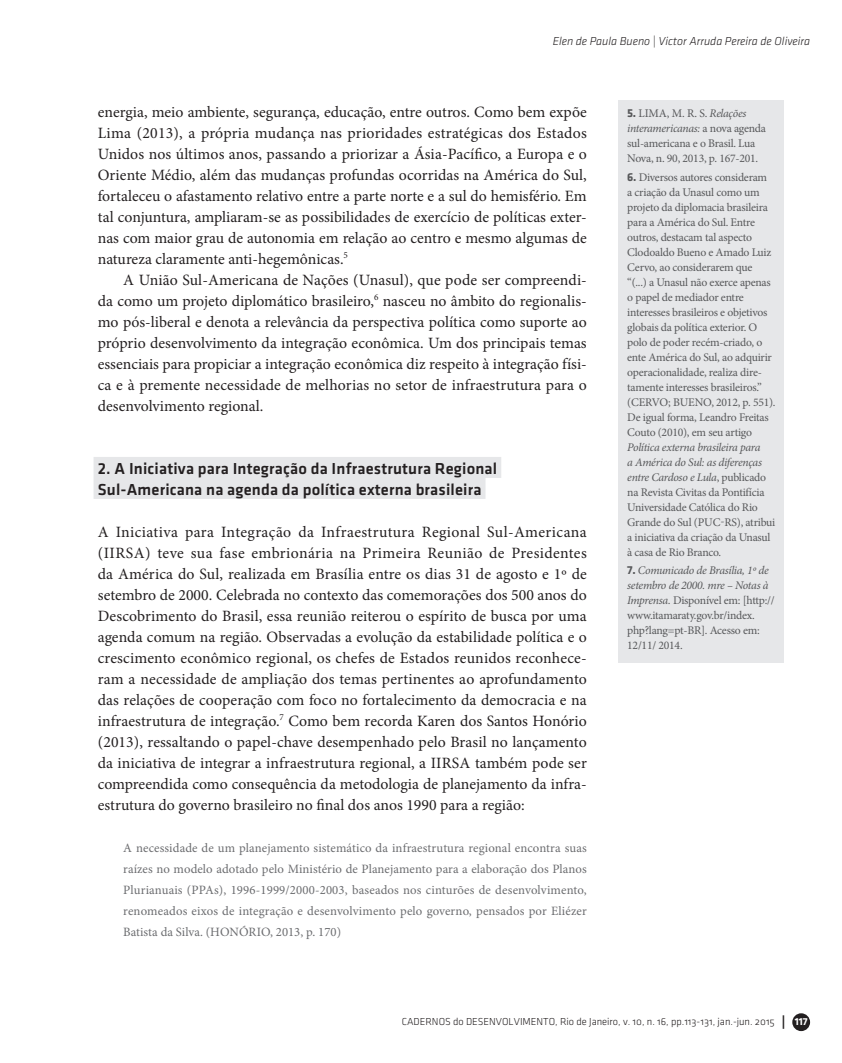
<style>
.page{position:relative;width:842px;height:1063px;background:#fff}
.page>*{position:absolute;margin:0;border:0;box-sizing:border-box;transform-origin:0 0}
.CD_Artigo_Titulo{font:500 16.5px "Klavika";letter-spacing:.01em;color:#231f20}
.CD_Artigo_texto_ind{font:15.75px/21px "Minion Pro";color:#231f20;text-align:justify}
.CD_Artigo_texto{font:15.75px/21px "Minion Pro";color:#231f20;text-align:justify}
.CD_Artigo_Citação{font:12.75px/21px "Minion Pro";letter-spacing:.005em;color:#6c6d70;text-align:justify}
.t1{font:italic 300 12px "Klavika";color:#231f20}
.CD_Artigo_Box{font:11.7px/15px "Minion Pro";letter-spacing:-.02em;color:#57585a}
.t2{font:10.5px "Klavika Light OSF";color:#231f20}
.s1{font-family:"Klavika";font-weight:700;font-size:12px}
.s2{font-style:italic}
.s3{font-family:"Klavika";font-weight:700;font-size:13.5px}
.s4{font-family:"Klavika";font-weight:700;color:#fff}
</style>
<div class="page">
<div style="left:792px;top:1013px;width:18px;height:18px;background:#231f20;border-radius:50%"></div>
<div style="left:94px;top:457px;width:407px;height:21px;background:#e6e7e9"></div>
<div style="left:94px;top:478px;width:391px;height:21px;background:#e6e7e9"></div>
<div style="left:619px;top:100px;width:165px;height:563px;background:#e6e7e9"></div>
<p class="t1" style="left:553px;top:35px;width:259px">Elen de Paula Bueno | Victor Arruda Pereira de Oliveira</p>
<p class="CD_Artigo_texto_ind" style="left:98px;top:101px;width:491px">energia, meio ambiente, segurança, educação, entre outros. Como bem expõe Lima (2013), a própria mudança nas prioridades estratégicas dos Estados Unidos nos últimos anos, passando a priorizar a Ásia-Pacífico, a Europa e o Oriente Médio, além das mudanças profundas ocorridas na América do Sul, fortaleceu o afastamento relativo entre a parte norte e a sul do hemisfério. Em tal conjuntura, ampliaram-se as possibilidades de exercício de políticas exter&shy;nas com maior grau de autonomia em relação ao centro e mesmo algumas de natureza claramente anti-hegemônicas.<sup>5</sup></p>
<p class="CD_Artigo_texto_ind" style="left:98px;top:269px;width:491px;text-indent:26px">A União Sul-Americana de Nações (Unasul), que pode ser compreendi&shy;da como um projeto diplomático brasileiro,<sup>6</sup> nasceu no âmbito do regionalis&shy;mo pós-liberal e denota a relevância da perspectiva política como suporte ao próprio desenvolvimento da integração econômica. Um dos principais temas essenciais para propiciar a integração econômica diz respeito à integração físi&shy;ca e à premente necessidade de melhorias no setor de infraestrutura para o desenvolvimento regional.</p>
<p class="CD_Artigo_Titulo" style="left:98px;top:459px;width:401px">2. A Iniciativa para Integração da Infraestrutura Regional</p>
<p class="CD_Artigo_Titulo" style="left:98px;top:480px;width:385px">Sul-Americana na agenda da política externa brasileira</p>
<p class="CD_Artigo_texto" style="left:98px;top:521px;width:491px">A Iniciativa para Integração da Infraestrutura Regional Sul-Americana (IIRSA) teve sua fase embrionária na Primeira Reunião de Presidentes da América do Sul, realizada em Brasília entre os dias 31 de agosto e 1º de setembro de 2000. Celebrada no contexto das comemorações dos 500 anos do Descobrimento do Brasil, essa reunião reiterou o espírito de busca por uma agenda comum na região. Observadas a evolução da estabilidade política e o crescimento econômico regional, os chefes de Estados reunidos reconhece&shy;ram a necessidade de ampliação dos temas pertinentes ao aprofundamento das relações de cooperação com foco no fortalecimento da democracia e na infraestrutura de integração.<sup>7</sup> Como bem recorda Karen dos Santos Honório (2013), ressaltando o papel-chave desempenhado pelo Brasil no lançamento da iniciativa de integrar a infraestrutura regional, a IIRSA também pode ser compreendida como consequência da metodologia de planejamento da infra&shy;estrutura do governo brasileiro no final dos anos 1990 para a região:</p>
<p class="CD_Artigo_Citação" style="left:123px;top:837px;width:465px">A necessidade de um planejamento sistemático da infraestrutura regional encontra suas raízes no modelo adotado pelo Ministério de Planejamento para a elaboração dos Planos Plurianuais (PPAs), 1996-1999/2000-2003, baseados nos cinturões de desenvolvimento, renomeados eixos de integração e desenvolvimento pelo governo, pensados por Eliézer Batista da Silva. (HONÓRIO, 2013, p. 170)</p>
<p class="CD_Artigo_Box" style="left:627px;top:106px;width:140px"><span class="s1">5.</span> LIMA, M. R. S. <span class="s2">Relações interamericanas:</span> a nova agenda sul-americana e o Brasil. Lua<br>Nova, n. 90, 2013, p. 167-201.</p>
<p class="CD_Artigo_Box" style="left:627px;top:169px;width:150px"><span class="s1">6.</span> Diversos autores consideram<br>a criação da Unasul como um projeto da diplomacia brasileira para a América do Sul. Entre outros, destacam tal aspecto<br>Clodoaldo Bueno e Amado Luiz<br>Cervo, ao considerarem que<br>“(...) a Unasul não exerce apenas o papel de mediador entre interesses brasileiros e objetivos globais da política exterior. O polo de poder recém-criado, o ente América do Sul, ao adquirir operacionalidade, realiza dire&shy;tamente interesses brasileiros.” (CERVO; BUENO, 2012, p. 551).<br>De igual forma, Leandro Freitas<br>Couto (2010), em seu artigo<br><span class="s2">Política externa brasileira para<br>a América do Sul: as diferenças entre Cardoso e Lula</span>, publicado na Revista Civitas da Pontifícia<br>Universidade Católica do Rio<br>Grande do Sul (PUC-RS), atribui a iniciativa da criação da Unasul à casa de Rio Branco.</p>
<p class="CD_Artigo_Box" style="left:627px;top:563px;width:149px"><span class="s1">7.</span> <span class="s2">Comunicado de Brasília, 1º de setembro de 2000. mre – Notas à<br>Imprensa.</span> Disponível em: [http:// www.itamaraty.gov.br/index. php?lang=pt-BR]. Acesso em:<br>12/11/ 2014.</p>
<p class="t2" style="left:402px;top:1017px;width:407px">CADERNOS do DESENVOLVIMENTO, Rio de Janeiro, v. 10, n. 16, pp.113-131, jan.-jun. 2015 <span class="s3">|</span> <span class="s4">117</span></p>
</div>
